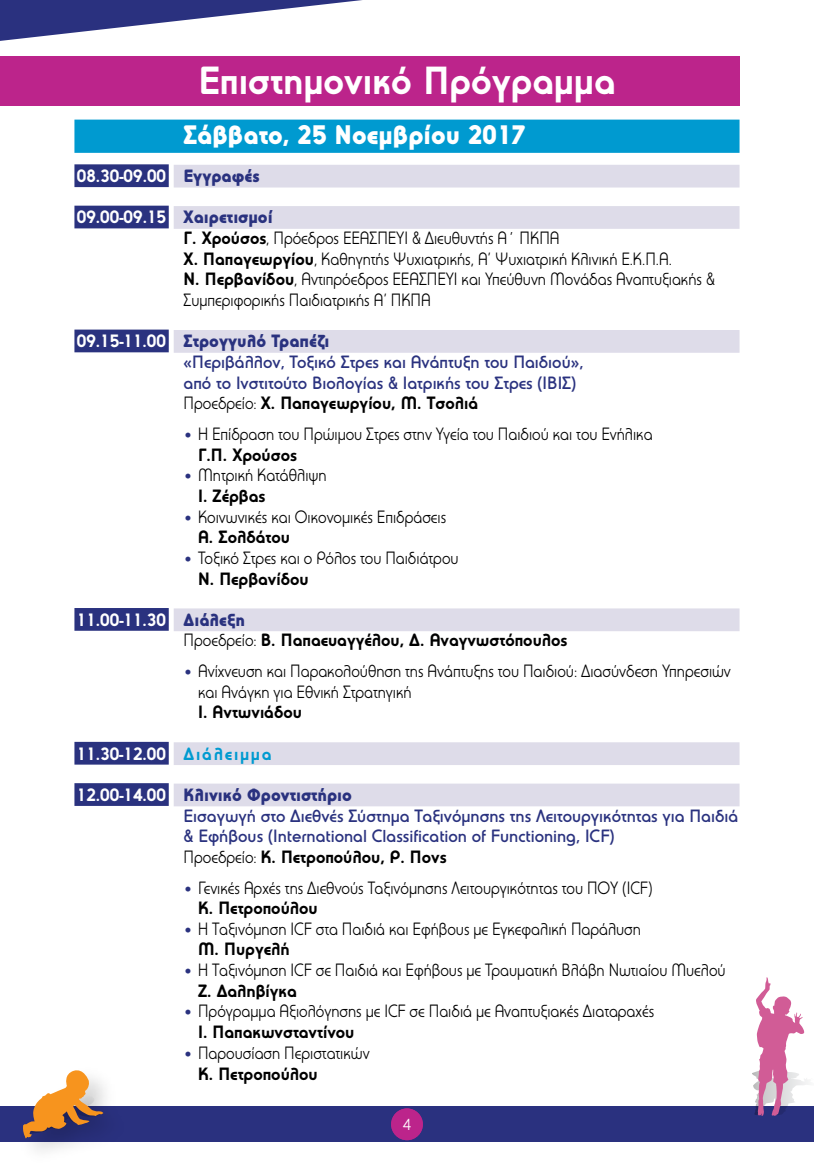
<style>
.page{position:relative;width:814px;height:1166px;background:#fff}
.page>*{position:absolute;margin:0;border:0;box-sizing:border-box;transform-origin:0 0}
.t1{font:700 38.5px "PF Universal";color:#fff}
.t2{font:900 26.25px "PF Universal";color:#fff}
.t3{font:17.5px/20.7px "PF Universal";color:#000;scale:.9 1}
.t4{font:500 17.5px/20.7px "PF Universal";color:#2a327f}
.t5{font:700 17.5px/20.7px "PF Universal";color:#000}
.t6{font:700 17.5px "PF Universal";letter-spacing:.1em;color:#fff}
.t7{font:700 17.5px "PF Universal";letter-spacing:.05em;color:#fff}
.t8{font:15.75px "PF Universal";color:#fff}
.s1{font-weight:900;color:#2a327f}
.s2{font-weight:700;color:#fff}
.s3{font-weight:700}
.s4{font-weight:900}
.s5{font-weight:400;color:#000}
.s6{font-weight:700;color:#000}
.s7{font-family:"Trebuchet MS";color:#2a327f}
.s8{color:#fff}
.s9{font-weight:400}
.s10{color:#009ad0}
</style>
<div class="page">
<div style="left:0;top:1106px;width:814px;height:36px;background:#2a317f"></div>
<img style="left:25px;top:1092px;width:80px;height:59px">
<svg style="left:23px;top:1070px;width:81px;height:68px"></svg>
<svg style="left:0;top:0;width:362px;height:41px"></svg>
<svg style="left:752px;top:977px;width:56px;height:139px"></svg>
<div style="left:391px;top:1108px;width:32px;height:32px;background:#bc248b;border-radius:50%"></div>
<div style="left:0;top:56px;width:739px;height:50px;background:#bc248b"></div>
<div style="left:74px;top:164px;width:95px;height:23px;background:#2a327f"></div>
<div style="left:174px;top:165px;width:565px;height:22px;background:#dedce9"></div>
<div style="left:74px;top:206px;width:95px;height:22px;background:#2a327f"></div>
<div style="left:174px;top:206px;width:565px;height:23px;background:#dedce9"></div>
<div style="left:74px;top:330px;width:95px;height:22px;background:#2a327f"></div>
<div style="left:174px;top:330px;width:565px;height:23px;background:#dedce9"></div>
<div style="left:74px;top:608px;width:95px;height:23px;background:#2a327f"></div>
<div style="left:174px;top:608px;width:565px;height:23px;background:#dedce9"></div>
<div style="left:74px;top:742px;width:95px;height:22px;background:#2a327f"></div>
<div style="left:174px;top:742px;width:565px;height:23px;background:#dedce9"></div>
<div style="left:74px;top:783px;width:95px;height:23px;background:#2a327f"></div>
<div style="left:174px;top:783px;width:565px;height:23px;background:#dedce9"></div>
<div style="left:74px;top:120px;width:665px;height:33px;background:#009ad0"></div>
<h1 class="t1" style="left:198px;top:57px;width:418px">Επιστημονικό Πρόγραμμα</h1>
<h2 class="t2" style="left:184px;top:119px;width:344px">Σάββατο, 25 Νοεμβρίου 2017</h2>
<p class="t7" style="left:77px;top:165px;width:184px">08.30-09.00 <span class="s1">Εγγραφές</span></p>
<p class="t3" style="left:184px;top:207px;width:591px;text-indent:-107px"><span class="s2">09.00-09.15</span> <span class="s1">Χαιρετισμοί<br></span><span class="s3">Γ. Χρούσος</span>, Πρόεδρος ΕΕΑΣΠΕΥΙ &amp; Διευθυντής Α΄ ΠΚΠΑ<br><span class="s3">Χ. Παπαγεωργίου</span>, Καθηγητής Ψυχιατρικής, Α’ Ψυχιατρική Κλινική Ε.Κ.Π.Α.<br><span class="s3">Ν. Περβανίδου</span>, Αντιπρόεδρος ΕΕΑΣΠΕΥΙ και Υπεύθυνη Μονάδας Αναπτυξιακής &amp; Συμπεριφορικής Παιδιατρικής Α’ ΠΚΠΑ</p>
<p class="t4" style="left:184px;top:331px;width:401px;text-indent:-107px"><span class="s2">09.15-11.00</span> <span class="s4">Στρογγυλό Τραπέζι<br></span>«Περιβάλλον, Τοξικό Στρες και Ανάπτυξη του Παιδιού», από το Ινστιτούτο Βιολογίας &amp; Ιατρικής του Στρες (ΙΒΙΣ)<br><span class="s5">Προεδρείο:</span> <span class="s6">Χ. Παπαγεωργίου, Μ. Τσολιά</span></p>
<p class="t3" style="left:198px;top:423px;width:506px;text-indent:-14px"><span class="s7">•</span> Η Επίδραση του Πρώιμου Στρες στην Υγεία του Παιδιού και του Ενήλικα<br><span class="s3">Γ.Π. Χρούσος</span></p>
<p class="t3" style="left:198px;top:465px;width:144px;text-indent:-14px"><span class="s7">•</span> Μητρική Κατάθλιψη<br><span class="s3">Ι. Ζέρβας</span></p>
<p class="t3" style="left:198px;top:506px;width:277px;text-indent:-14px"><span class="s7">•</span> Κοινωνικές και Οικονομικές Επιδράσεις<br><span class="s3">Α. Σολδάτου</span></p>
<p class="t3" style="left:198px;top:547px;width:291px;text-indent:-14px"><span class="s7">•</span> Τοξικό Στρες και ο Ρόλος του Παιδιάτρου<br><span class="s3">Ν. Περβανίδου</span></p>
<p class="t5" style="left:184px;top:609px;width:385px;text-indent:-107px"><span class="s8">11.00-11.30</span> <span class="s1">Διάλεξη<br></span><span class="s9">Προεδρείο:</span> Β. Παπαευαγγέλου, Δ. Αναγνωστόπουλος</p>
<p class="t3" style="left:198px;top:660px;width:593px;text-indent:-14px"><span class="s7">•</span> Ανίχνευση και Παρακολούθηση της Ανάπτυξης του Παιδιού: Διασύνδεση Υπηρεσιών και Ανάγκη για Εθνική Στρατηγική</p>
<p class="t5" style="left:198px;top:702px;width:105px">Ι. Αντωνιάδου</p>
<p class="t6" style="left:77px;top:743px;width:196px">11.30-12.00 <span class="s10">Διάλειμμα</span></p>
<p class="t4" style="left:184px;top:784px;width:556px;text-indent:-107px"><span class="s2">12.00-14.00</span> <span class="s4">Κλινικό Φροντιστήριο<br></span>Εισαγωγή στο Διεθνές Σύστημα Ταξινόμησης της Λειτουργικότητας για Παιδιά &amp; Εφήβους (International Classification of Functioning, ICF)<br><span class="s5">Προεδρείο:</span> <span class="s6">Κ. Πετροπούλου, Ρ. Πονς</span></p>
<p class="t3" style="left:198px;top:877px;width:506px;text-indent:-14px"><span class="s7">•</span> Γενικές Αρχές της Διεθνούς Ταξινόμησης Λειτουργικότητας του ΠΟΥ (ICF)<br><span class="s3">Κ. Πετροπούλου</span></p>
<p class="t3" style="left:198px;top:918px;width:493px;text-indent:-14px"><span class="s7">•</span> Η Ταξινόμηση ICF στα Παιδιά και Εφήβους με Εγκεφαλική Παράλυση<br><span class="s3">Μ. Πυργελή</span></p>
<p class="t3" style="left:198px;top:959px;width:587px;text-indent:-14px"><span class="s7">•</span> Η Ταξινόμηση ICF σε Παιδιά και Εφήβους με Τραυματική Βλάβη Νωτιαίου Μυελού<br><span class="s3">Ζ. Δαληβίγκα</span></p>
<p class="t3" style="left:198px;top:1001px;width:508px;text-indent:-14px"><span class="s7">•</span> Πρόγραμμα Αξιολόγησης με ICF σε Παιδιά με Αναπτυξιακές Διαταραχές<br><span class="s3">Ι. Παπακωνσταντίνου</span></p>
<p class="t3" style="left:198px;top:1042px;width:192px;text-indent:-14px"><span class="s7">•</span> Παρουσίαση Περιστατικών<br><span class="s3">Κ. Πετροπούλου</span></p>
<p class="t8" style="left:403px;top:1115px;width:10px">4</p>
</div>
